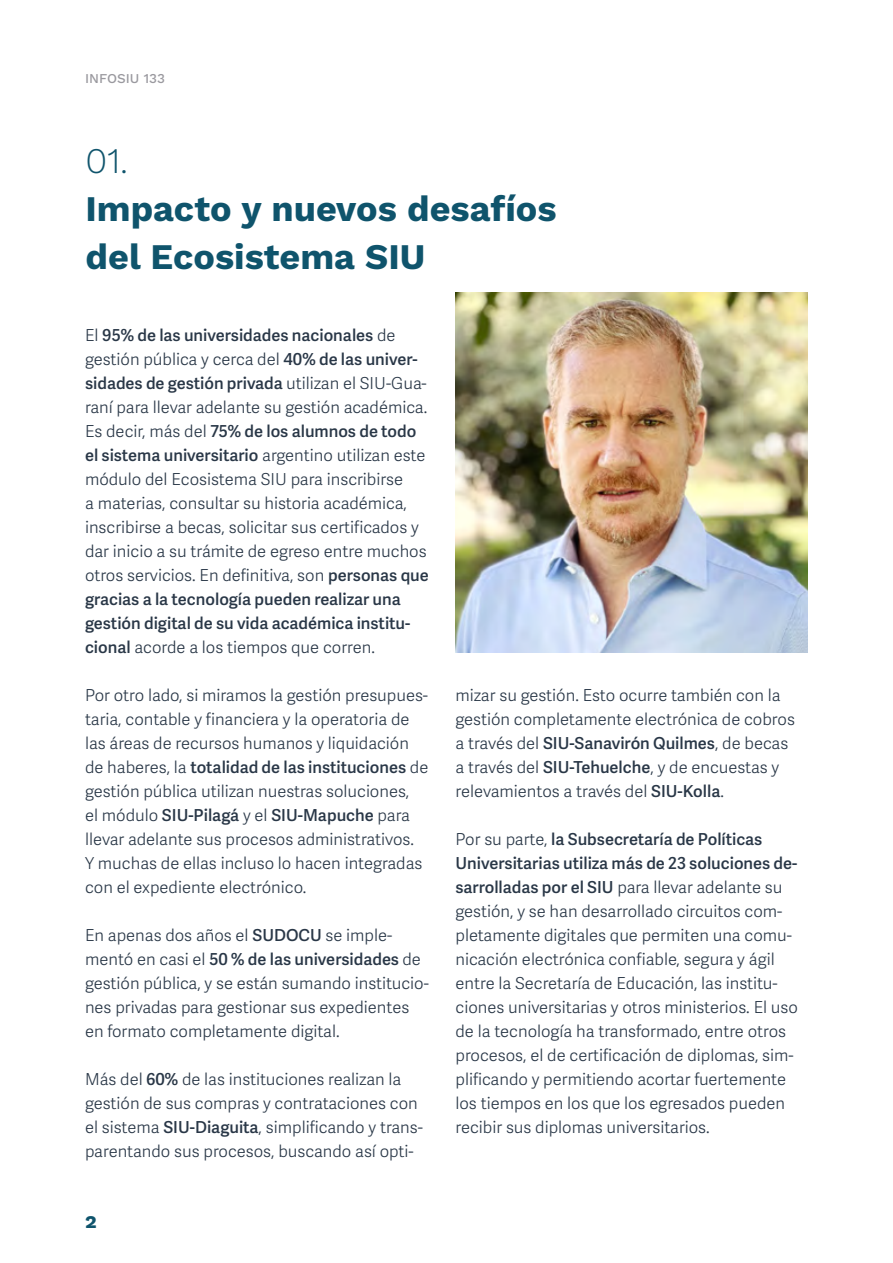
<style>
.page{position:relative;width:893px;height:1263px;background:#fff}
.page>*{position:absolute;margin:0;border:0;box-sizing:border-box;transform-origin:0 0}
.t1{font:700 36px/48px "Work Sans";color:#0f546c}
.t2{font:300 36px "Work Sans";color:#0f546c}
.t3{font:700 21px "Work Sans";color:#0f546c}
.t4{font:16.5px/24px "Adelle Sans Lt";color:#293747}
.t5{font:16.5px/24px "Adelle Sans Sb";color:#293747}
.t6{font:500 13.5px "Work Sans";color:#9a999f}
.s1{font-family:"Adelle Sans Lt"}
.s2{font-family:"Adelle Sans Sb"}
</style>
<div class="page">
<img style="left:455px;top:293px;width:352px;height:360px">
<p class="t6" style="left:85px;top:68px;width:81px">INFOSIU 133</p>
<h1 class="t2" style="left:86px;top:133px;width:44px">01.</h1>
<h1 class="t1" style="left:86px;top:183px;width:473px">Impacto y nuevos desafíos del Ecosistema SIU</h1>
<p class="t5" style="left:85px;top:322px;width:312px"><span class="s1">El</span> 95% de las universidades nacionales <span class="s1">de</span></p>
<p class="t4" style="left:85px;top:346px;width:334px">gestión pública y cerca del <span class="s2">40% de las univer-</span></p>
<p class="t5" style="left:85px;top:370px;width:343px">sidades de gestión privada <span class="s1">utilizan el SIU-Gua-</span></p>
<p class="t4" style="left:85px;top:394px;width:344px">raní para llevar adelante su gestión académica.</p>
<p class="t5" style="left:85px;top:418px;width:342px"><span class="s1">Es decir, más del</span> 75% de los alumnos de todo el sistema universitario <span class="s1">argentino utilizan este</span></p>
<p class="t4" style="left:85px;top:466px;width:345px">módulo del Ecosistema SIU para inscribirse<br>a materias, consultar su historia académica, inscribirse a becas, solicitar sus certificados y dar inicio a su trámite de egreso entre muchos otros servicios. En definitiva, son <span class="s2">personas que</span></p>
<p class="t5" style="left:85px;top:586px;width:327px">gracias a la tecnología pueden realizar una gestión digital de su vida académica institu-</p>
<p class="t4" style="left:85px;top:635px;width:291px"><span class="s2">cional</span> acorde a los tiempos que corren.</p>
<p class="t4" style="left:85px;top:683px;width:345px">Por otro lado, si miramos la gestión presupues&shy;taria, contable y financiera y la operatoria de las áreas de recursos humanos y liquidación</p>
<p class="t5" style="left:85px;top:754px;width:345px"><span class="s1">de haberes, la</span> totalidad de las instituciones <span class="s1">de</span></p>
<p class="t4" style="left:85px;top:779px;width:326px">gestión pública utilizan nuestras soluciones,</p>
<p class="t5" style="left:85px;top:802px;width:326px"><span class="s1">el módulo</span> SIU-Pilagá <span class="s1">y el</span> SIU-Mapuche <span class="s1">para</span></p>
<p class="t4" style="left:85px;top:827px;width:339px">llevar adelante sus procesos administrativos.<br>Y muchas de ellas incluso lo hacen integradas con el expediente electrónico.</p>
<p class="t4" style="left:85px;top:923px;width:309px">En apenas dos años el <span class="s2">SUDOCU</span> se imple-</p>
<p class="t5" style="left:85px;top:946px;width:337px"><span class="s1">mentó en casi el</span> 50 % de las universidades <span class="s1">de</span></p>
<p class="t4" style="left:85px;top:971px;width:345px">gestión pública, y se están sumando institucio&shy;nes privadas para gestionar sus expedientes en formato completamente digital.</p>
<p class="t4" style="left:85px;top:1067px;width:339px">Más del <span class="s2">60%</span> de las instituciones realizan la gestión de sus compras y contrataciones con el sistema <span class="s2">SIU-Diaguita</span>, simplificando y trans&shy;parentando sus procesos, buscando así opti-</p>
<p class="t3" style="left:85px;top:1205px;width:13px">2</p>
<p class="t4" style="left:455px;top:683px;width:341px">mizar su gestión. Esto ocurre también con la gestión completamente electrónica de cobros</p>
<p class="t5" style="left:455px;top:731px;width:334px"><span class="s1">a través del</span> SIU-Sanavirón Quilmes<span class="s1">, de becas</span></p>
<p class="t4" style="left:455px;top:755px;width:325px">a través del <span class="s2">SIU-Tehuelche</span>, y de encuestas y relevamientos a través del <span class="s2">SIU-Kolla</span>.</p>
<p class="t5" style="left:455px;top:827px;width:343px"><span class="s1">Por su parte,</span> la Subsecretaría de Políticas<br>Universitarias utiliza más de 23 soluciones de-</p>
<p class="t4" style="left:455px;top:875px;width:344px"><span class="s2">sarrolladas por el SIU</span> para llevar adelante su gestión, y se han desarrollado circuitos com&shy;pletamente digitales que permiten una comu&shy;nicación electrónica confiable, segura y ágil entre la Secretaría de Educación, las institu&shy;ciones universitarias y otros ministerios. El uso de la tecnología ha transformado, entre otros procesos, el de certificación de diplomas, sim&shy;plificando y permitiendo acortar fuertemente los tiempos en los que los egresados pueden recibir sus diplomas universitarios.</p>
</div>
